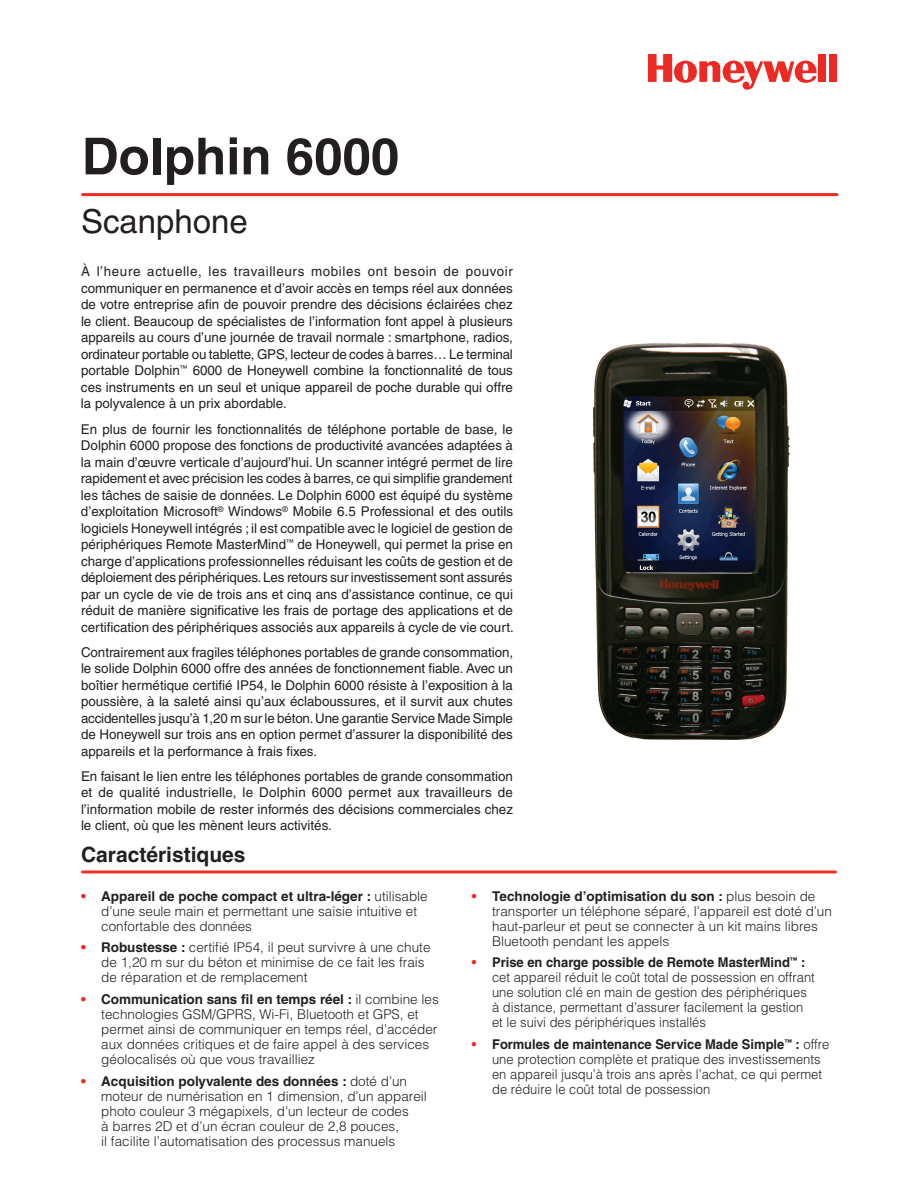
<style>
.page{position:relative;width:918px;height:1188px;background:#fff}
.page>*{position:absolute;margin:0;border:0;box-sizing:border-box;transform-origin:0 0}
.t1{font:700 51px "Helvetica";color:#231f20}
.t2{font:33px "Helvetica";color:#231f20}
.t3{font:700 21px "Helvetica";color:#231f20}
.t4{font:13.5px/16.5px "Helvetica";color:#231f20;text-align:justify}
.t5{font:300 13.5px/15px "Helvetica";color:#231f20}
.t6{font:300 13.5px/15px "Helvetica";color:#231f20;scale:.96 1}
.s1{font-weight:700;color:#ee2823}
.s2{font-weight:700}
</style>
<div class="page">
<div style="left:818px;top:54px;width:8px;height:28px;background:#ee2823"></div>
<div style="left:829px;top:54px;width:8px;height:28px;background:#ee2823"></div>
<svg style="left:648px;top:54px;width:169px;height:36px"></svg>
<img style="left:592px;top:343px;width:198px;height:397px">
<hr style="left:82px;top:193px;width:755px;height:3px;background:#ee2e22">
<hr style="left:82px;top:870px;width:754px;height:3px;background:#ee2e22">
<h1 class="t1" style="left:82px;top:125px;width:319px">Dolphin 6000</h1>
<h2 class="t2" style="left:81px;top:202px;width:168px">Scanphone</h2>
<p class="t4" style="left:81px;top:263px;width:434px">À l’heure actuelle, les travailleurs mobiles ont besoin de pouvoir communiquer en permanence et d’avoir accès en temps réel aux données de votre entreprise afin de pouvoir prendre des décisions éclairées chez le client. Beaucoup de spécialistes de l’information font appel à plusieurs appareils au cours d’une journée de travail normale : smartphone, radios, ordinateur portable ou tablette, GPS, lecteur de codes à barres… Le terminal portable Dolphin<sup>™</sup> 6000 de Honeywell combine la fonctionnalité de tous ces instruments en un seul et unique appareil de poche durable qui offre la polyvalence à un prix abordable.</p>
<p class="t4" style="left:81px;top:421px;width:434px">En plus de fournir les fonctionnalités de téléphone portable de base, le Dolphin 6000 propose des fonctions de productivité avancées adaptées à la main d’œuvre verticale d’aujourd’hui. Un scanner intégré permet de lire rapidement et avec précision les codes à barres, ce qui simplifie grandement les tâches de saisie de données. Le Dolphin 6000 est équipé du système d’exploitation Microsoft<sup>®</sup> Windows<sup>®</sup> Mobile 6.5 Professional et des outils logiciels Honeywell intégrés ; il est compatible avec le logiciel de gestion de périphériques Remote MasterMind<sup>™</sup> de Honeywell, qui permet la prise en charge d’applications professionnelles réduisant les coûts de gestion et de déploiement des périphériques. Les retours sur investissement sont assurés par un cycle de vie de trois ans et cinq ans d’assistance continue, ce qui réduit de manière significative les frais de portage des applications et de certification des périphériques associés aux appareils à cycle de vie court.</p>
<p class="t4" style="left:81px;top:644px;width:434px">Contrairement aux fragiles téléphones portables de grande consommation, le solide Dolphin 6000 offre des années de fonctionnement fiable. Avec un boîtier hermétique certifié IP54, le Dolphin 6000 résiste à l’exposition à la poussière, à la saleté ainsi qu’aux éclaboussures, et il survit aux chutes accidentelles jusqu’à 1,20 m sur le béton. Une garantie Service Made Simple de Honeywell sur trois ans en option permet d’assurer la disponibilité des appareils et la performance à frais fixes.</p>
<p class="t4" style="left:81px;top:768px;width:434px">En faisant le lien entre les téléphones portables de grande consommation et de qualité industrielle, le Dolphin 6000 permet aux travailleurs de l’information mobile de rester informés des décisions commerciales chez le client, où que les mènent leurs activités.</p>
<h3 class="t3" style="left:81px;top:842px;width:166px">Caractéristiques</h3>
<p class="t5" style="left:101px;top:888px;width:328px;text-indent:-20px"><span class="s1">•</span> <span class="s2">Appareil de poche compact et ultra-léger :</span> utilisable d’une seule main et permettant une saisie intuitive et confortable des données</p>
<p class="t5" style="left:101px;top:940px;width:331px;text-indent:-20px"><span class="s1">•</span> <span class="s2">Robustesse :</span> certifié IP54, il peut survivre à une chute de 1,20 m sur du béton et minimise de ce fait les frais de réparation et de remplacement</p>
<p class="t5" style="left:101px;top:991px;width:339px;text-indent:-20px"><span class="s1">•</span> <span class="s2">Communication sans fil en temps réel :</span> il combine les technologies GSM/GPRS, Wi-Fi, Bluetooth et GPS, et permet ainsi de communiquer en temps réel, d’accéder aux données critiques et de faire appel à des services géolocalisés où que vous travailliez</p>
<p class="t5" style="left:101px;top:1073px;width:327px;text-indent:-20px"><span class="s1">•</span> <span class="s2">Acquisition polyvalente des données :</span> doté d’un moteur de numérisation en 1 dimension, d’un appareil photo couleur 3 mégapixels, d’un lecteur de codes<br>à barres 2D et d’un écran couleur de 2,8 pouces,<br>il facilite l’automatisation des processus manuels</p>
<p class="t5" style="left:492px;top:888px;width:341px;text-indent:-20px"><span class="s1">•</span> <span class="s2">Technologie d’optimisation du son :</span> plus besoin de transporter un téléphone séparé, l’appareil est doté d’un haut-parleur et peut se connecter à un kit mains libres Bluetooth pendant les appels</p>
<p class="t6" style="left:492px;top:955px;width:338px;text-indent:-20px"><span class="s1">•</span> <span class="s2">Prise en charge possible de Remote MasterMind</span><sup>™</sup> <span class="s2">: </span>cet appareil réduit le coût total de possession en offrant une solution clé en main de gestion des périphériques à distance, permettant d’assurer facilement la gestion et le suivi des périphériques installés</p>
<p class="t6" style="left:492px;top:1036px;width:353px;text-indent:-20px"><span class="s1">•</span> <span class="s2">Formules de maintenance Service Made Simple</span><sup>™</sup> <span class="s2">:</span> offre une protection complète et pratique des investissements en appareil jusqu’à trois ans après l’achat, ce qui permet de réduire le coût total de possession</p>
</div>
